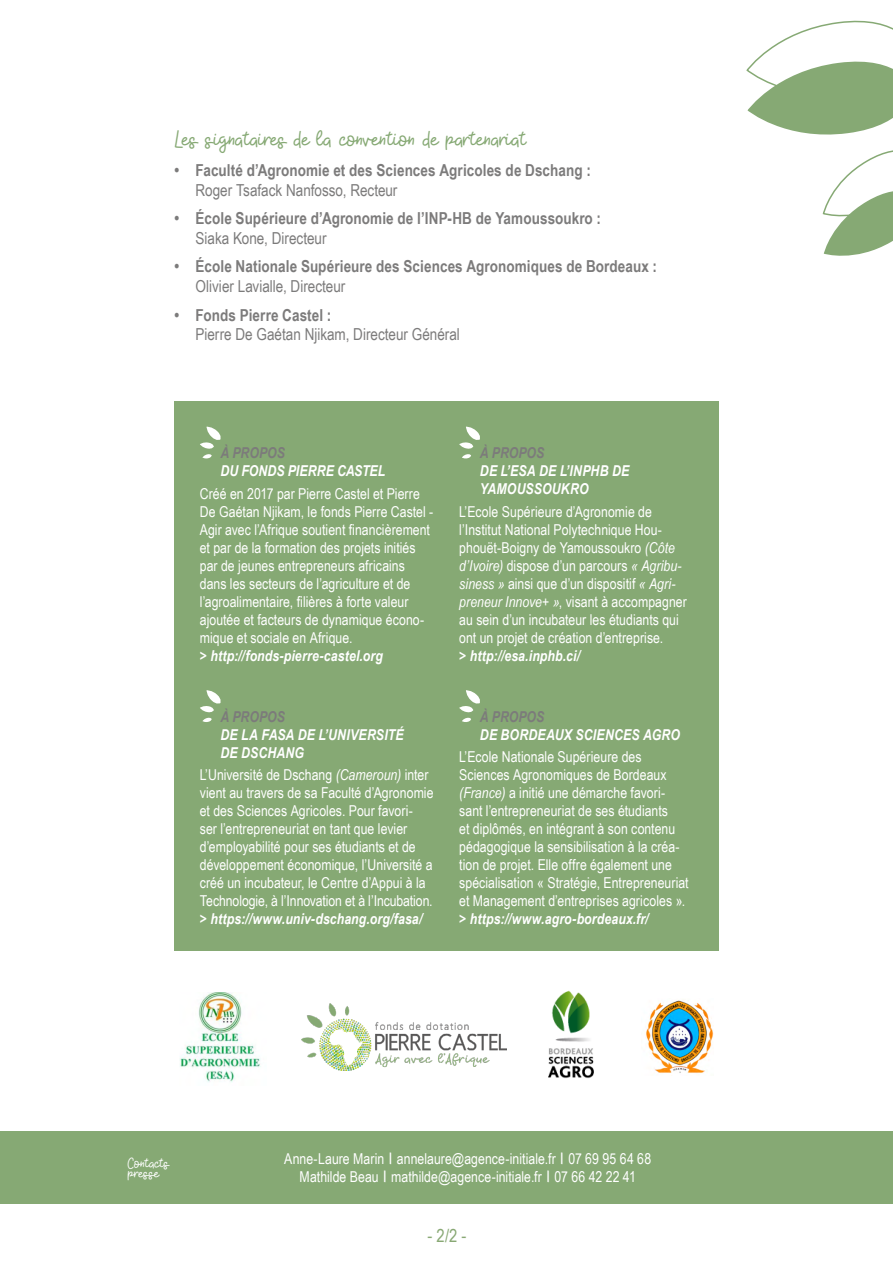
<style>
.page{position:relative;width:893px;height:1263px;background:#fff}
.page>*{position:absolute;margin:0;border:0;box-sizing:border-box;transform-origin:0 0}
.t1{font:25.5px "KH Blackline Script Medium";letter-spacing:.01em;color:#86a974}
.t2{font:18px "Arial Narrow";color:#88a874}
.t3{font:700 16.5px "Arial Narrow";letter-spacing:.005em;color:#7c7b7b}
.t4{font:16.5px "Arial Narrow";color:#7c7b7b}
.t5{font:16.5px "KH Blackline Script Medium";letter-spacing:.01em;color:#fff}
.t6{font:15px/18px "Arial Narrow";color:#fff}
.t7{font:italic 700 15px/18px "Arial Narrow";letter-spacing:.01em;color:#fff}
.t8{font:italic 700 15px "Arial Narrow";letter-spacing:-.005em;color:#7c7b7b}
.s1{font-style:italic}
.s2{font-family:"Palanquin"}
</style>
<div class="page">
<div style="left:174px;top:401px;width:545px;height:550px;background:#86a974"></div>
<svg style="left:200px;top:426px;width:21px;height:33px"></svg>
<svg style="left:200px;top:690px;width:21px;height:32px"></svg>
<svg style="left:459px;top:426px;width:21px;height:33px"></svg>
<svg style="left:459px;top:690px;width:21px;height:32px"></svg>
<div style="left:0;top:1131px;width:893px;height:72px;background:#86a974"></div>
<img style="left:646px;top:1000px;width:68px;height:73px">
<img style="left:548px;top:990px;width:46px;height:89px">
<img style="left:180px;top:992px;width:81px;height:90px">
<img style="left:301px;top:1003px;width:206px;height:67px">
<svg style="left:746px;top:20px;width:147px;height:236px"></svg>
<h1 class="t1" style="left:174px;top:118px;width:352px">Les signataires de la convention de partenariat</h1>
<p class="t3" style="left:174px;top:158px;width:418px">• Faculté d’Agronomie et des Sciences Agricoles de Dschang :</p>
<p class="t4" style="left:196px;top:178px;width:203px">Roger Tsafack Nanfosso, Recteur</p>
<p class="t3" style="left:174px;top:206px;width:428px">• École Supérieure d’Agronomie de l’INP-HB de Yamoussoukro :</p>
<p class="t4" style="left:196px;top:226px;width:132px">Siaka Kone, Directeur</p>
<p class="t3" style="left:174px;top:254px;width:484px">• École Nationale Supérieure des Sciences Agronomiques de Bordeaux :</p>
<p class="t4" style="left:196px;top:274px;width:151px">Olivier Lavialle, Directeur</p>
<p class="t3" style="left:174px;top:302px;width:159px">• Fonds Pierre Castel :</p>
<p class="t4" style="left:196px;top:322px;width:266px">Pierre De Gaétan Njikam, Directeur Général</p>
<p class="t8" style="left:221px;top:442px;width:66px">À PROPOS</p>
<p class="t7" style="left:221px;top:461px;width:166px">DU FONDS PIERRE CASTEL</p>
<p class="t6" style="left:200px;top:484px;width:235px">Créé en 2017 par Pierre Castel et Pierre De Gaétan Njikam, le fonds Pierre Castel - Agir avec l’Afrique soutient financièrement et par de la formation des projets initiés par de jeunes entrepreneurs africains dans les secteurs de l’agriculture et de l’agroalimentaire, filières à forte valeur ajoutée et facteurs de dynamique écono&shy;mique et sociale en Afrique.</p>
<p class="t7" style="left:200px;top:646px;width:185px">&gt; http://fonds-pierre-castel.org</p>
<p class="t8" style="left:221px;top:705px;width:66px">À PROPOS</p>
<p class="t7" style="left:221px;top:725px;width:185px">DE LA FASA DE L’UNIVERSITÉ<br>DE DSCHANG</p>
<p class="t6" style="left:200px;top:765px;width:235px">L’Université de Dschang <span class="s1">(Cameroun)</span> inter vient au travers de sa Faculté d’Agronomie et des Sciences Agricoles. Pour favori&shy;ser l’entrepreneuriat en tant que levier d’employabilité pour ses étudiants et de développement économique, l’Université a créé un incubateur, le Centre d’Appui à la Technologie, à l’Innovation et à l’Incubation.</p>
<p class="t7" style="left:200px;top:909px;width:224px">&gt; https://www.univ-dschang.org/fasa/</p>
<p class="t8" style="left:480px;top:442px;width:66px">À PROPOS</p>
<p class="t7" style="left:480px;top:461px;width:151px">DE L’ESA DE L’INPHB DE<br>YAMOUSSOUKRO</p>
<p class="t6" style="left:459px;top:502px;width:229px">L’Ecole Supérieure d’Agronomie de l’Institut National Polytechnique Hou&shy;phouët-Boigny de Yamoussoukro <span class="s1">(Côte d’Ivoire)</span> dispose d’un parcours <span class="s1">« Agribu&shy;siness »</span> ainsi que d’un dispositif <span class="s1">« Agri&shy;preneur Innove+ »</span>, visant à accompagner au sein d’un incubateur les étudiants qui ont un projet de création d’entreprise.</p>
<p class="t7" style="left:459px;top:646px;width:122px">&gt; http://esa.inphb.ci/</p>
<p class="t8" style="left:480px;top:705px;width:66px">À PROPOS</p>
<p class="t7" style="left:480px;top:725px;width:202px">DE BORDEAUX SCIENCES AGRO</p>
<p class="t6" style="left:459px;top:747px;width:231px">L’Ecole Nationale Supérieure des Sciences Agronomiques de Bordeaux <span class="s1">(France)</span> a initié une démarche favori&shy;sant l’entrepreneuriat de ses étudiants<br>et diplômés, en intégrant à son contenu pédagogique la sensibilisation à la créa&shy;tion de projet. Elle offre également une spécialisation « Stratégie, Entrepreneuriat et Management d’entreprises agricoles ».</p>
<p class="t7" style="left:459px;top:909px;width:191px">&gt; https://www.agro-bordeaux.fr/</p>
<p class="t5" style="left:128px;top:1149px;width:42px">Contacts</p>
<p class="t5" style="left:128px;top:1160px;width:32px">presse</p>
<p class="t6" style="left:284px;top:1149px;width:368px;text-align:center">Anne-Laure Marin <span class="s2">।</span> annelaure@agence-initiale.fr <span class="s2">।</span> 07 69 95 64 68<br>Mathilde Beau <span class="s2">।</span> mathilde@agence-initiale.fr <span class="s2">।</span> 07 66 42 22 41</p>
<p class="t2" style="left:428px;top:1222px;width:40px">- 2/2 -</p>
</div>
